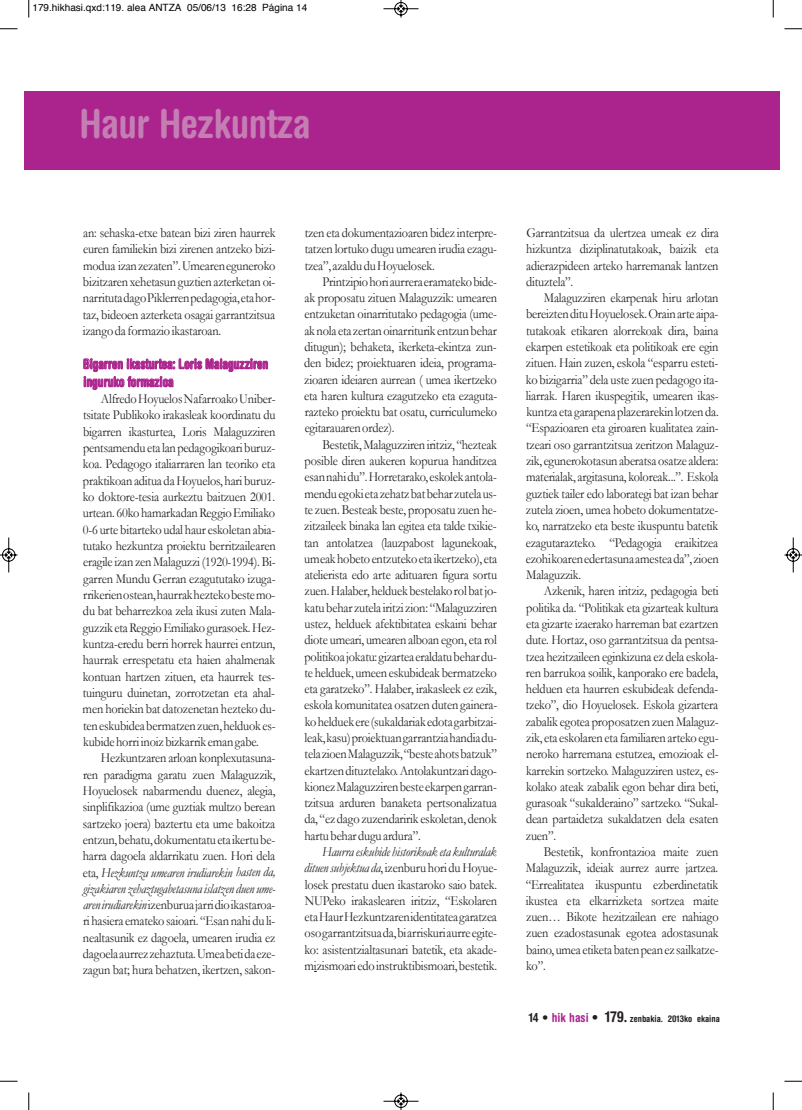
<style>
.page{position:relative;width:802px;height:1110px;background:#fff}
.page>*{position:absolute;margin:0;border:0;box-sizing:border-box;transform-origin:0 0}
.t1{font:700 condensed 40px "Helvetica Rounded";letter-spacing:-.015em;color:#c47eb4}
.t2{font:13.75px/16.2px "Garamond";letter-spacing:-.015em;color:#231f20;text-align:justify;scale:.9 1}
.t3{font:700 condensed 13.75px/17.8px "Helvetica Rounded";color:#ab238d;scale:.9 1}
.t4{font:10px "Helvetica";color:#000}
.t5{font:700 condensed 9.25px "Helvetica Rounded";color:#231f20}
.s1{font-style:italic}
.s2{font-size:12.5px}
.s3{font-size:12.5px;color:#ab238d}
.s4{font-size:13px}
.s5{font-size:15px}
</style>
<div class="page">
<div style="left:25px;top:91px;width:755px;height:78px;background:#ab238d"></div>
<svg style="left:84px;top:358px;width:184px;height:32px"></svg>
<svg style="left:28px;top:0;width:2px;height:18px"></svg>
<svg style="left:0;top:28px;width:18px;height:2px"></svg>
<svg style="left:773px;top:0;width:1px;height:18px"></svg>
<svg style="left:784px;top:28px;width:18px;height:2px"></svg>
<svg style="left:28px;top:1092px;width:2px;height:18px"></svg>
<svg style="left:0;top:1081px;width:18px;height:1px"></svg>
<svg style="left:773px;top:1092px;width:1px;height:18px"></svg>
<svg style="left:784px;top:1081px;width:18px;height:1px"></svg>
<svg style="left:383px;top:0;width:36px;height:18px"></svg>
<svg style="left:383px;top:1092px;width:36px;height:18px"></svg>
<svg style="left:0;top:537px;width:18px;height:36px"></svg>
<svg style="left:784px;top:537px;width:18px;height:36px"></svg>
<p class="t4" style="left:32px;top:4px;width:276px">179.hikhasi.qxd:119. alea ANTZA 05/06/13 16:28 Página 14</p>
<h1 class="t1" style="left:80px;top:110px;width:233px">Haur Hezkuntza</h1>
<p class="t2" style="left:83px;top:225px;width:216px">an: sehaska-etxe batean bizi ziren haurrek euren familiekin bizi zirenen antzeko bizi&shy;modua izan zezaten”. Umearen eguneroko bizitzaren xehetasun guztien azterketan oi&shy;narrituta dago Piklerren pedagogia, eta hor&shy;taz, bideoen azterketa osagai garrantzitsua izango da formazio ikastaroan.</p>
<p class="t3" style="left:83px;top:356px;width:207px">Bigarren ikasturtea: Loris Malaguzziren inguruko formazioa</p>
<p class="t2" style="left:83px;top:391px;width:216px;text-indent:18px">Alfredo Hoyuelos Nafarroako Uniber&shy;tsitate Publikoko irakasleak koordinatu du bigarren ikasturtea, Loris Malaguzziren pentsamendu eta lan pedagogikoari buruz&shy;koa. Pedagogo italiarraren lan teoriko eta praktikoan aditua da Hoyuelos, hari buruz&shy;ko doktore-tesia aurkeztu baitzuen 2001. urtean. 60ko hamarkadan Reggio Emiliako 0-6 urte bitarteko udal haur eskoletan abia&shy;tutako hezkuntza proiektu berritzailearen eragile izan zen Malaguzzi (1920-1994). Bi&shy;garren Mundu Gerran ezagututako izuga&shy;rrikerien ostean, haurrak hezteko beste mo&shy;du bat beharrezkoa zela ikusi zuten Mala&shy;guzzik eta Reggio Emiliako gurasoek. Hez&shy;kuntza-eredu berri horrek haurrei entzun, haurrak errespetatu eta haien ahalmenak kontuan hartzen zituen, eta haurrek tes&shy;tuinguru duinetan, zorrotzetan eta ahal&shy;men horiekin bat datozenetan hezteko du&shy;ten eskubidea bermatzen zuen, helduok es&shy;kubide horri inoiz bizkarrik eman gabe.</p>
<p class="t2" style="left:83px;top:750px;width:216px;text-indent:18px">Hezkuntzaren arloan konplexutasuna&shy;ren paradigma garatu zuen Malaguzzik, Hoyuelosek nabarmendu duenez, alegia, sinplifikazioa (ume guztiak multzo berean sartzeko joera) baztertu eta ume bakoitza entzun, behatu, dokumentatu eta ikertu be&shy;harra dagoela aldarrikatu zuen. Hori dela eta, <span class="s1">Hezkuntza umearen irudiarekin hasten da, gizakiaren zehaztugabetasuna islatzen duen ume&shy;aren irudiarekin</span>izenburua jarri dio ikastaroa&shy;ri hasiera emateko saioari. “Esan nahi du li&shy;nealtasunik ez dagoela, umearen irudia ez dagoela aurrez zehaztuta. Umea beti da eze&shy;zagun bat; hura behatzen, ikertzen, sakon-</p>
<p class="t2" style="left:305px;top:225px;width:215px">tzen eta dokumentazioaren bidez interpre&shy;tatzen lortuko dugu umearen irudia ezagu&shy;tzea”, azaldu du Hoyuelosek.</p>
<p class="t2" style="left:304px;top:274px;width:216px;text-indent:18px">Printzipio hori aurrera eramateko bide&shy;ak proposatu zituen Malaguzzik: umearen entzuketan oinarritutako pedagogia (ume&shy;ak nola eta zertan oinarriturik entzun behar ditugun); behaketa, ikerketa-ekintza zun&shy;den bidez; proiektuaren ideia, programa&shy;zioaren ideiaren aurrean ( umea ikertzeko eta haren kultura ezagutzeko eta ezaguta&shy;razteko proiektu bat osatu, curriculumeko egitarauaren ordez).</p>
<p class="t2" style="left:304px;top:436px;width:216px;text-indent:18px">Bestetik, Malaguzziren iritziz, “hezteak posible diren aukeren kopurua handitzea esan nahi du”. Horretarako, eskolek antola&shy;mendu egoki eta zehatz bat behar zutela us&shy;te zuen. Besteak beste, proposatu zuen he&shy;zitzaileek binaka lan egitea eta talde txikie&shy;tan antolatzea (lauzpabost lagunekoak, umeak hobeto entzuteko eta ikertzeko), eta atelierista edo arte adituaren figura sortu zuen. Halaber, helduek bestelako rol bat jo&shy;katu behar zutela iritzi zion: “Malaguzziren ustez, helduek afektibitatea eskaini behar diote umeari, umearen alboan egon, eta rol politikoa jokatu: gizartea eraldatu behar du&shy;te helduek, umeen eskubideak bermatzeko eta garatzeko”. Halaber, irakasleek ez ezik, eskola komunitatea osatzen duten gainera&shy;ko helduek ere (sukaldariak edota garbitzai&shy;leak, kasu) proiektuan garrantzia handia du&shy;tela zioen Malaguzzik, “beste ahots batzuk” ekartzen dituztelako. Antolakuntzari dago&shy;kionez Malaguzziren beste ekarpen garran&shy;tzitsua arduren banaketa pertsonalizatua da, “ez dago zuzendaririk eskoletan, denok hartu behar dugu ardura”.</p>
<p class="t2" style="left:304px;top:844px;width:216px;text-indent:18px"><span class="s1">Haurra eskubide historikoak eta kulturalak dituen subjektua da</span>, izenburu hori du Hoyue&shy;losek prestatu duen ikastaroko saio batek.<br>NUPeko irakaslearen iritziz, “Eskolaren eta Haur Hezkuntzaren identitatea garatzea oso garrantzitsua da, bi arriskuri aurre egite&shy;ko: asistentzialtasunari batetik, eta akade&shy;mizismoari edo instruktibismoari, bestetik.</p>
<p class="t2" style="left:526px;top:225px;width:215px">Garrantzitsua da ulertzea umeak ez dira hizkuntza diziplinatutakoak, baizik eta adierazpideen arteko harremanak lantzen dituztela”.</p>
<p class="t2" style="left:526px;top:290px;width:216px;text-indent:18px">Malaguzziren ekarpenak hiru arlotan bereizten ditu Hoyuelosek. Orain arte aipa&shy;tutakoak etikaren alorrekoak dira, baina ekarpen estetikoak eta politikoak ere egin zituen. Hain zuzen, eskola “esparru esteti&shy;ko bizigarria” dela uste zuen pedagogo ita&shy;liarrak. Haren ikuspegitik, umearen ikas&shy;kuntza eta garapena plazerarekin lotzen da. “Espazioaren eta giroaren kualitatea zain&shy;tzeari oso garrantzitsua zeritzon Malaguz&shy;zik, egunerokotasun aberatsa osatze aldera: materialak, argitasuna, koloreak...”. Eskola guztiek tailer edo laborategi bat izan behar zutela zioen, umea hobeto dokumentatze&shy;ko, narratzeko eta beste ikuspuntu batetik ezagutarazteko. “Pedagogia eraikitzea ezohikoaren edertasuna amestea da”, zioen Malaguzzik.</p>
<p class="t2" style="left:526px;top:583px;width:216px;text-indent:18px">Azkenik, haren iritziz, pedagogia beti politika da. “Politikak eta gizarteak kultura eta gizarte izaerako harreman bat ezartzen dute. Hortaz, oso garrantzitsua da pentsa&shy;tzea hezitzaileen eginkizuna ez dela eskola&shy;ren barrukoa soilik, kanporako ere badela, helduen eta haurren eskubideak defenda&shy;tzeko”, dio Hoyuelosek. Eskola gizartera zabalik egotea proposatzen zuen Malaguz&shy;zik, eta eskolaren eta familiaren arteko egu&shy;neroko harremana estutzea, emozioak el&shy;karrekin sortzeko. Malaguzziren ustez, es&shy;kolako ateak zabalik egon behar dira beti, gurasoak “sukalderaino” sartzeko. “Sukal&shy;dean partaidetza sukaldatzen dela esaten zuen”.</p>
<p class="t2" style="left:526px;top:844px;width:216px;text-indent:18px">Bestetik, konfrontazioa maite zuen Malaguzzik, ideiak aurrez aurre jartzea. “Errealitatea ikuspuntu ezberdinetatik ikustea eta elkarrizketa sortzea maite zuen… Bikote hezitzailean ere nahiago zuen ezadostasunak egotea adostasunak baino, umea etiketa baten pean ez sailkatze&shy;ko”.</p>
<p class="t5" style="left:528px;top:1015px;width:193px"><span class="s2">14 •</span> <span class="s3">hik hasi</span> <span class="s4">•</span> <span class="s5">179.</span> zenbakia. 2013ko ekaina</p>
</div>
